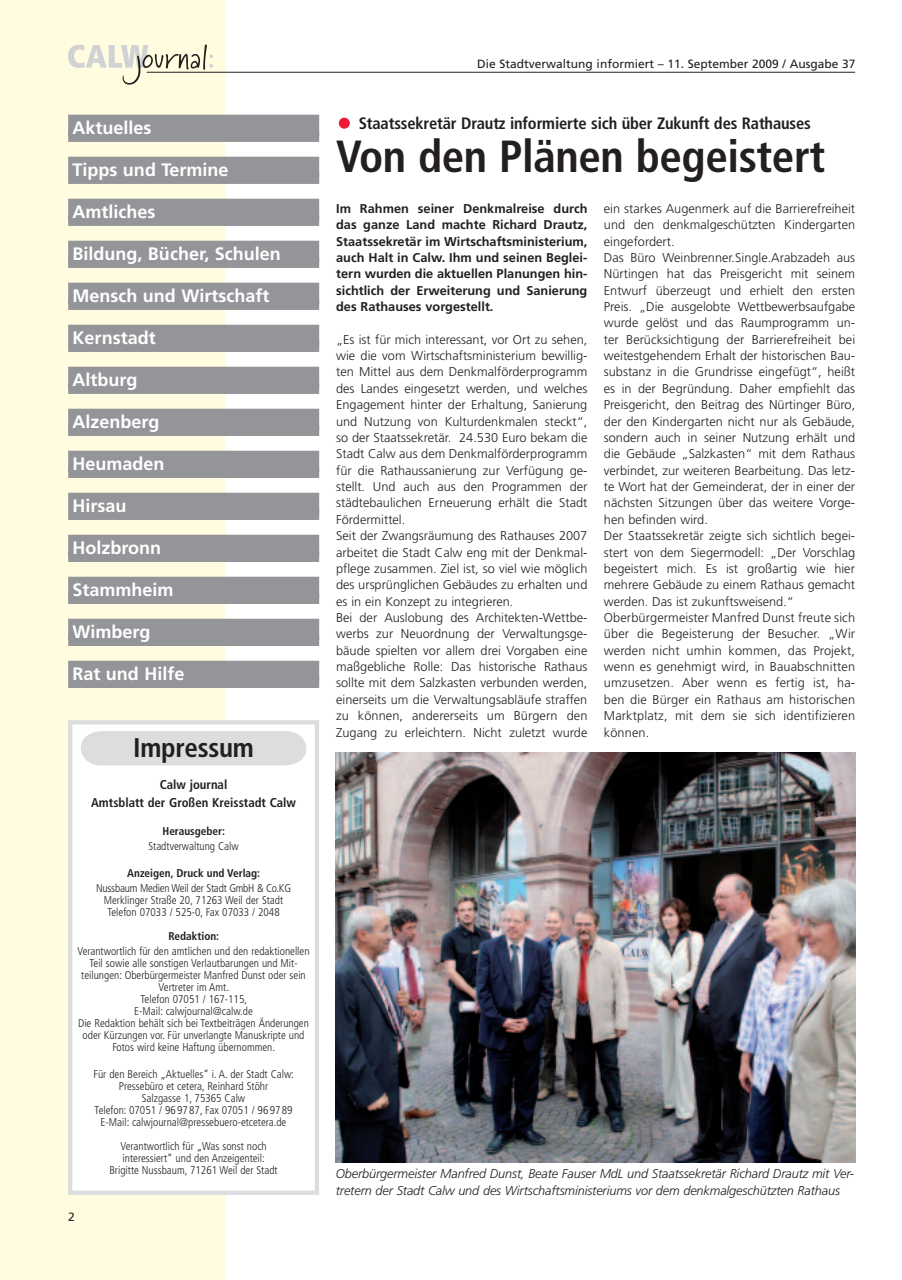
<style>
.page{position:relative;width:902px;height:1280px;background:#fff}
.page>*{position:absolute;margin:0;border:0;box-sizing:border-box;transform-origin:0 0}
.t1{font:700 condensed 45px "Frutiger";letter-spacing:-.01em;color:#231f20}
.t2{font:700 condensed 27px "Frutiger";letter-spacing:-.01em;color:#231f20}
.t3{font:700 18px "Frutiger";color:#fff}
.t4{font:700 condensed 16.5px "Frutiger";letter-spacing:-.01em;color:#231f20}
.t5{font:300 12.75px/16.4px "Frutiger";color:#231f20}
.t6{font:700 12.75px/16.4px "Frutiger";color:#231f20;text-align:justify}
.t7{font:italic 300 12.75px/16.4px "Frutiger";letter-spacing:-.01em;color:#231f20}
.t8{font:700 condensed 12.75px/18px "Frutiger";color:#231f20;text-align:center}
.t9{font:12px "Frutiger";color:#231f20}
.t10{font:300 condensed 11.25px/12px "Frutiger";color:#231f20;text-align:center}
.t11{font:700 condensed 11.25px "Frutiger";color:#231f20}
</style>
<div class="page">
<div style="left:0;top:0;width:225px;height:1279px;background:#fffce0"></div>
<svg style="left:68px;top:44px;width:145px;height:41px"></svg>
<hr style="left:147px;top:72px;width:708px;height:1px;background:#231f20">
<div style="left:68px;top:720px;width:251px;height:475px;background:#fff;border:4px solid #dcdddf"></div>
<div style="left:81px;top:731px;width:225px;height:34px;background:#dcdddf"></div>
<div style="left:68px;top:115px;width:251px;height:21px;background:#939598"></div>
<div style="left:68px;top:131px;width:251px;height:11px;background:#939598"></div>
<div style="left:68px;top:157px;width:251px;height:21px;background:#939598"></div>
<div style="left:68px;top:173px;width:251px;height:11px;background:#939598"></div>
<div style="left:68px;top:199px;width:251px;height:21px;background:#939598"></div>
<div style="left:68px;top:215px;width:251px;height:11px;background:#939598"></div>
<div style="left:68px;top:241px;width:251px;height:21px;background:#939598"></div>
<div style="left:68px;top:257px;width:251px;height:11px;background:#939598"></div>
<div style="left:68px;top:283px;width:251px;height:21px;background:#939598"></div>
<div style="left:68px;top:299px;width:251px;height:11px;background:#939598"></div>
<div style="left:68px;top:325px;width:251px;height:21px;background:#939598"></div>
<div style="left:68px;top:341px;width:251px;height:11px;background:#939598"></div>
<div style="left:68px;top:367px;width:251px;height:21px;background:#939598"></div>
<div style="left:68px;top:383px;width:251px;height:11px;background:#939598"></div>
<div style="left:68px;top:409px;width:251px;height:21px;background:#939598"></div>
<div style="left:68px;top:425px;width:251px;height:11px;background:#939598"></div>
<div style="left:68px;top:451px;width:251px;height:21px;background:#939598"></div>
<div style="left:68px;top:467px;width:251px;height:11px;background:#939598"></div>
<div style="left:68px;top:493px;width:251px;height:21px;background:#939598"></div>
<div style="left:68px;top:509px;width:251px;height:11px;background:#939598"></div>
<div style="left:68px;top:535px;width:251px;height:21px;background:#939598"></div>
<div style="left:68px;top:551px;width:251px;height:11px;background:#939598"></div>
<div style="left:68px;top:577px;width:251px;height:21px;background:#939598"></div>
<div style="left:68px;top:593px;width:251px;height:11px;background:#939598"></div>
<div style="left:68px;top:619px;width:251px;height:21px;background:#939598"></div>
<div style="left:68px;top:635px;width:251px;height:11px;background:#939598"></div>
<div style="left:68px;top:661px;width:251px;height:21px;background:#939598"></div>
<div style="left:68px;top:677px;width:251px;height:11px;background:#939598"></div>
<div style="left:339px;top:118px;width:11px;height:11px;background:#ed1a3a;border-radius:50%"></div>
<img style="left:336px;top:753px;width:519px;height:409px">
<h3 class="t3" style="left:72px;top:121px;width:81px">Aktuelles</h3>
<h3 class="t3" style="left:72px;top:163px;width:158px">Tipps und Termine</h3>
<h3 class="t3" style="left:72px;top:205px;width:85px">Amtliches</h3>
<h3 class="t3" style="left:72px;top:247px;width:210px">Bildung, Bücher, Schulen</h3>
<h3 class="t3" style="left:72px;top:289px;width:199px">Mensch und Wirtschaft</h3>
<h3 class="t3" style="left:72px;top:331px;width:85px">Kernstadt</h3>
<h3 class="t3" style="left:72px;top:373px;width:67px">Altburg</h3>
<h3 class="t3" style="left:72px;top:415px;width:89px">Alzenberg</h3>
<h3 class="t3" style="left:72px;top:457px;width:94px">Heumaden</h3>
<h3 class="t3" style="left:72px;top:499px;width:56px">Hirsau</h3>
<h3 class="t3" style="left:72px;top:541px;width:90px">Holzbronn</h3>
<h3 class="t3" style="left:72px;top:583px;width:103px">Stammheim</h3>
<h3 class="t3" style="left:72px;top:625px;width:80px">Wimberg</h3>
<h3 class="t3" style="left:72px;top:667px;width:114px">Rat und Hilfe</h3>
<h2 class="t2" style="left:133px;top:736px;width:122px">Impressum</h2>
<p class="t8" style="left:91px;top:776px;width:206px">Calw journal<br>Amtsblatt der Großen Kreisstadt Calw</p>
<p class="t11" style="left:162px;top:827px;width:64px">Herausgeber:</p>
<p class="t10" style="left:148px;top:841px;width:92px">Stadtverwaltung Calw</p>
<p class="t11" style="left:127px;top:869px;width:134px">Anzeigen, Druck und Verlag:</p>
<p class="t10" style="left:96px;top:883px;width:196px">Nussbaum Medien Weil der Stadt GmbH &amp; Co.KG<br>Merklinger Straße 20, 71263 Weil der Stadt<br>Telefon 07033 / 525-0, Fax 07033 / 2048</p>
<p class="t11" style="left:168px;top:932px;width:52px">Redaktion:</p>
<p class="t10" style="left:77px;top:946px;width:233px">Verantwortlich für den amtlichen und den redaktionellen Teil sowie alle sonstigen Verlautbarungen und Mit&shy;teilungen: Oberbürgermeister Manfred Dunst oder sein Vertreter im Amt.<br>Telefon 07051 / 167-115,<br>E-Mail: calwjournal@calw.de<br>Die Redaktion behält sich bei Textbeiträgen Änderungen oder Kürzungen vor. Für unverlangte Manuskripte und Fotos wird keine Haftung übernommen.</p>
<p class="t10" style="left:93px;top:1069px;width:202px">Für den Bereich „Aktuelles“ i. A. der Stadt Calw:<br>Pressebüro et cetera, Reinhard Stöhr<br>Salzgasse 1, 75365 Calw<br>Telefon: 07051 / 96 97 87, Fax 07051 / 96 97 89<br>E-Mail: calwjournal@pressebuero-etcetera.de</p>
<p class="t10" style="left:109px;top:1141px;width:170px">Verantwortlich für „Was sonst noch interessiert“ und den Anzeigenteil:<br>Brigitte Nussbaum, 71261 Weil der Stadt</p>
<p class="t9" style="left:68px;top:1212px;width:8px">2</p>
<p class="t9" style="left:477px;top:59px;width:380px">Die Stadtverwaltung informiert – 11. September 2009 / Ausgabe 37</p>
<p class="t4" style="left:359px;top:116px;width:453px">Staatssekretär Drautz informierte sich über Zukunft des Rathauses</p>
<h1 class="t1" style="left:336px;top:138px;width:490px">Von den Plänen begeistert</h1>
<p class="t6" style="left:336px;top:201px;width:253px">Im Rahmen seiner Denkmalreise durch das ganze Land machte Richard Drautz, Staatssekretär im Wirtschaftsministerium, auch Halt in Calw. Ihm und seinen Beglei&shy;tern wurden die aktuellen Planungen hin&shy;sichtlich der Erweiterung und Sanierung des Rathauses vorgestellt.</p>
<p class="t5" style="left:336px;top:332px;width:253px">„Es ist für mich interessant, vor Ort zu sehen, wie die vom Wirtschaftsministerium bewillig&shy;ten Mittel aus dem Denkmalförderprogramm des Landes eingesetzt werden, und welches Engagement hinter der Erhaltung, Sanierung und Nutzung von Kulturdenkmalen steckt“, so der Staatssekretär. 24.530 Euro bekam die Stadt Calw aus dem Denkmalförderprogramm für die Rathaussanierung zur Verfügung ge&shy;stellt. Und auch aus den Programmen der städtebaulichen Erneuerung erhält die Stadt Fördermittel.<br>Seit der Zwangsräumung des Rathauses 2007 arbeitet die Stadt Calw eng mit der Denkmal&shy;pflege zusammen. Ziel ist, so viel wie möglich des ursprünglichen Gebäudes zu erhalten und es in ein Konzept zu integrieren.<br>Bei der Auslobung des Architekten-Wettbe&shy;werbs zur Neuordnung der Verwaltungsge&shy;bäude spielten vor allem drei Vorgaben eine maßgebliche Rolle: Das historische Rathaus sollte mit dem Salzkasten verbunden werden, einerseits um die Verwaltungsabläufe straffen zu können, andererseits um Bürgern den Zugang zu erleichtern. Nicht zuletzt wurde</p>
<p class="t5" style="left:604px;top:201px;width:253px">ein starkes Augenmerk auf die Barrierefreiheit und den denkmalgeschützten Kindergarten eingefordert.<br>Das Büro Weinbrenner.Single.Arabzadeh aus Nürtingen hat das Preisgericht mit seinem Entwurf überzeugt und erhielt den ersten Preis. „Die ausgelobte Wettbewerbsaufgabe wurde gelöst und das Raumprogramm un&shy;ter Berücksichtigung der Barrierefreiheit bei weitestgehendem Erhalt der historischen Bau&shy;substanz in die Grundrisse eingefügt“, heißt es in der Begründung. Daher empfiehlt das Preisgericht, den Beitrag des Nürtinger Büro, der den Kindergarten nicht nur als Gebäude, sondern auch in seiner Nutzung erhält und die Gebäude „Salzkasten“ mit dem Rathaus verbindet, zur weiteren Bearbeitung. Das letz&shy;te Wort hat der Gemeinderat, der in einer der nächsten Sitzungen über das weitere Vorge&shy;hen befinden wird.<br>Der Staatssekretär zeigte sich sichtlich begei&shy;stert von dem Siegermodell: „Der Vorschlag begeistert mich. Es ist großartig wie hier mehrere Gebäude zu einem Rathaus gemacht werden. Das ist zukunftsweisend.“ Oberbürgermeister Manfred Dunst freute sich über die Begeisterung der Besucher. „Wir werden nicht umhin kommen, das Projekt, wenn es genehmigt wird, in Bauabschnitten umzusetzen. Aber wenn es fertig ist, ha&shy;ben die Bürger ein Rathaus am historischen Marktplatz, mit dem sie sich identifizieren können.</p>
<p class="t7" style="left:336px;top:1167px;width:519px">Oberbürgermeister Manfred Dunst, Beate Fauser MdL und Staatssekretär Richard Drautz mit Ver&shy;tretern der Stadt Calw und des Wirtschaftsministeriums vor dem denkmalgeschützten Rathaus</p>
</div>
